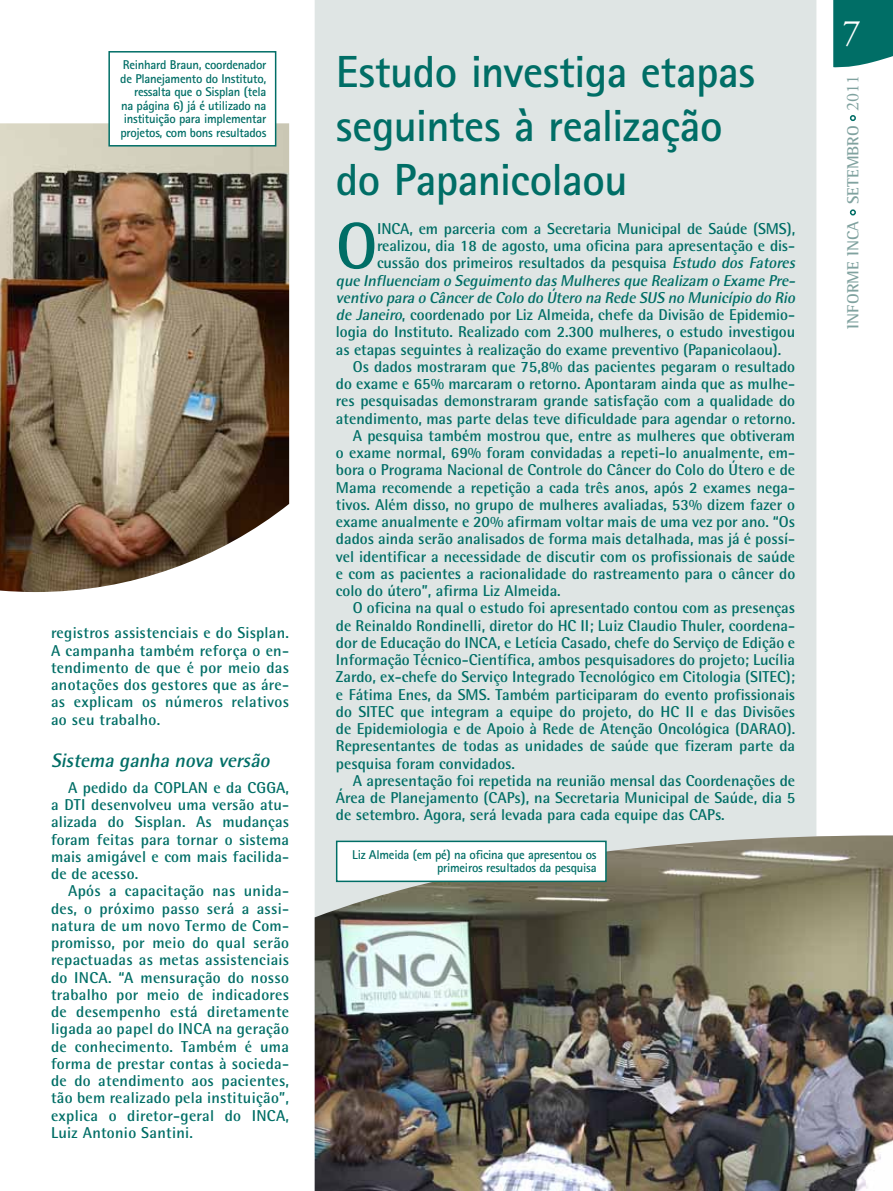
<style>
.page{position:relative;width:893px;height:1191px;background:#fff}
.page>*{position:absolute;margin:0;border:0;box-sizing:border-box;transform-origin:0 0}
.t1{font:700 65.7px "Rotis Semi Sans";color:#006e66}
.t2{font:700 45px/54px "Rotis Sans Serif";letter-spacing:-.015em;color:#006e66}
.t3{font:36px "Adobe Garamond Pro";color:#fff}
.t4{font:italic 700 19.5px "Rotis Semi Sans";color:#006e66}
.t5{font:700 16.5px "Rotis Semi Serif";letter-spacing:-.005em;color:#80a29f}
.t6{font:700 15.75px/17.2px "Rotis Semi Sans";color:#006e66;text-align:justify}
.t7{font:italic 700 15.75px "Rotis Semi Sans";color:#006e66}
.t8{font:700 12.75px/13.5px "Rotis Sans Serif";letter-spacing:-.02em;color:#006e66;text-align:right}
.s1{font-style:italic}
.s2{font-family:"Adobe Garamond Pro";font-weight:400;font-size:18px}
</style>
<div class="page">
<div style="left:315px;top:0;width:501px;height:828px;background:#dfe5e4"></div>
<img style="left:315px;top:835px;width:578px;height:356px">
<div style="left:337px;top:841px;width:269px;height:40px;background:#fff"></div>
<div style="left:336px;top:840px;width:271px;height:42px;border:2px solid #006e66"></div>
<img style="left:0;top:123px;width:289px;height:469px">
<div style="left:109px;top:52px;width:167px;height:94px;background:#fff"></div>
<div style="left:108px;top:51px;width:168px;height:95px;border:2px solid #006e66"></div>
<svg style="left:833px;top:0;width:60px;height:68px;background:#127870"></svg>
<svg style="left:850px;top:209px;width:6px;height:6px"></svg>
<svg style="left:850px;top:115px;width:6px;height:6px"></svg>
<p class="t8" style="left:120px;top:58px;width:148px">Reinhard Braun, coordenador de Planejamento do Instituto, ressalta que o Sisplan (tela na página 6) já é utilizado na instituição para implementar projetos, com bons resultados</p>
<p class="t6" style="left:51px;top:624px;width:240px">registros assistenciais e do Sisplan.<br>A campanha também reforça o en&shy;tendimento de que é por meio das anotações dos gestores que as áre&shy;as explicam os números relativos ao seu trabalho.</p>
<p class="t4" style="left:51px;top:748px;width:224px">Sistema ganha nova versão</p>
<p class="t6" style="left:51px;top:778px;width:240px;text-indent:17px">A pedido da COPLAN e da CGGA, a DTI desenvolveu uma versão atu&shy;alizada do Sisplan. As mudanças foram feitas para tornar o sistema mais amigável e com mais facilida&shy;de de acesso.</p>
<p class="t6" style="left:51px;top:882px;width:240px;text-indent:17px">Após a capacitação nas unida&shy;des, o próximo passo será a assi&shy;natura de um novo Termo de Com&shy;promisso, por meio do qual serão repactuadas as metas assistenciais do INCA. “A mensuração do nosso trabalho por meio de indicadores de desempenho está diretamente ligada ao papel do INCA na geração de conhecimento. Também é uma forma de prestar contas à socieda&shy;de do atendimento aos pacientes, tão bem realizado pela instituição”, explica o diretor-geral do INCA, Luiz Antonio Santini.</p>
<h2 class="t2" style="left:336px;top:44px;width:421px">Estudo investiga etapas seguintes à realização do Papanicolaou</h2>
<h1 class="t1" style="left:336px;top:206px;width:43px">O</h1>
<p class="t6" style="left:377px;top:220px;width:420px">INCA, em parceria com a Secretaria Municipal de Saúde (SMS),</p>
<p class="t6" style="left:377px;top:237px;width:420px">realizou, dia 18 de agosto, uma oficina para apresentação e dis-</p>
<p class="t6" style="left:377px;top:254px;width:423px">cussão dos primeiros resultados da pesquisa <span class="s1">Estudo dos Fatores</span></p>
<p class="t7" style="left:336px;top:270px;width:464px">que Influenciam o Seguimento dasMulheresque Realizam o Exame Pre-</p>
<p class="t7" style="left:336px;top:288px;width:464px">ventivo para o Câncerde Colo do Útero na Rede SUS no Município do Rio</p>
<p class="t6" style="left:336px;top:306px;width:461px"><span class="s1">de Janeiro</span>, coordenado por Liz Almeida, chefe da Divisão de Epidemio-</p>
<p class="t6" style="left:336px;top:323px;width:461px">logia do Instituto. Realizado com 2.300 mulheres, o estudo investigou</p>
<p class="t6" style="left:336px;top:340px;width:447px">as etapas seguintes à realização do exame preventivo (Papanicolaou).</p>
<p class="t6" style="left:353px;top:358px;width:444px">Os dados mostraram que 75,8% das pacientes pegaram o resultado</p>
<p class="t6" style="left:336px;top:375px;width:461px">do exame e 65% marcaram o retorno. Apontaram ainda que as mulhe-</p>
<p class="t6" style="left:336px;top:392px;width:461px">res pesquisadas demonstraram grande satisfação com a qualidade do</p>
<p class="t6" style="left:336px;top:409px;width:461px">atendimento, mas parte delas teve dificuldade para agendar o retorno.</p>
<p class="t6" style="left:353px;top:427px;width:444px">A pesquisa também mostrou que, entre as mulheres que obtiveram</p>
<p class="t6" style="left:336px;top:444px;width:461px">o exame normal, 69% foram convidadas a repeti-lo anualmente, em-</p>
<p class="t6" style="left:336px;top:461px;width:461px">bora o Programa Nacional de Controle do Câncer do Colo do Útero e de</p>
<p class="t6" style="left:336px;top:478px;width:461px">Mama recomende a repetição a cada três anos, após 2 exames nega-</p>
<p class="t6" style="left:336px;top:496px;width:461px">tivos. Além disso, no grupo de mulheres avaliadas, 53% dizem fazer o</p>
<p class="t6" style="left:336px;top:513px;width:461px">exame anualmente e 20% afirmam voltar mais de uma vez por ano. “Os</p>
<p class="t6" style="left:336px;top:530px;width:461px">dados ainda serão analisados de forma mais detalhada, mas já é possí-</p>
<p class="t6" style="left:336px;top:547px;width:461px">vel identificar a necessidade de discutir com os profissionais de saúde</p>
<p class="t6" style="left:336px;top:564px;width:461px">e com as pacientes a racionalidade do rastreamento para o câncer do</p>
<p class="t6" style="left:336px;top:582px;width:226px">colo do útero”, afirma Liz Almeida.</p>
<p class="t6" style="left:353px;top:599px;width:444px">O oficina na qual o estudo foi apresentado contou com as presenças</p>
<p class="t6" style="left:336px;top:616px;width:461px">de Reinaldo Rondinelli, diretor do HC II; Luiz Claudio Thuler, coordena-</p>
<p class="t6" style="left:336px;top:633px;width:461px">dor de Educação do INCA, e Letícia Casado, chefe do Serviço de Edição e</p>
<p class="t6" style="left:336px;top:651px;width:461px">Informação Técnico-Científica, ambos pesquisadores do projeto; Lucília</p>
<p class="t6" style="left:336px;top:668px;width:461px">Zardo, ex-chefe do Serviço Integrado Tecnológico em Citologia (SITEC);</p>
<p class="t6" style="left:336px;top:685px;width:461px">e Fátima Enes, da SMS. Também participaram do evento profissionais</p>
<p class="t6" style="left:336px;top:702px;width:461px">do SITEC que integram a equipe do projeto, do HC II e das Divisões</p>
<p class="t6" style="left:336px;top:720px;width:461px">de Epidemiologia e de Apoio à Rede de Atenção Oncológica (DARAO).</p>
<p class="t6" style="left:336px;top:737px;width:461px">Representantes de todas as unidades de saúde que fizeram parte da</p>
<p class="t6" style="left:336px;top:754px;width:180px">pesquisa foram convidados.</p>
<p class="t6" style="left:353px;top:771px;width:444px">A apresentação foi repetida na reunião mensal das Coordenações de</p>
<p class="t6" style="left:336px;top:789px;width:461px">Área de Planejamento (CAPs), na Secretaria Municipal de Saúde, dia 5</p>
<p class="t6" style="left:336px;top:806px;width:390px">de setembro. Agora, será levada para cada equipe das CAPs.</p>
<p class="t8" style="left:352px;top:847px;width:246px">Liz Almeida (em pé) na oficina que apresentou os primeiros resultados da pesquisa</p>
<h3 class="t3" style="left:843px;top:11px;width:19px">7</h3>
<p class="t5" style="left:843px;top:328px;width:255px;rotate:-90deg">INFORME INCA SETEMBRO <span class="s2">2011</span></p>
</div>
